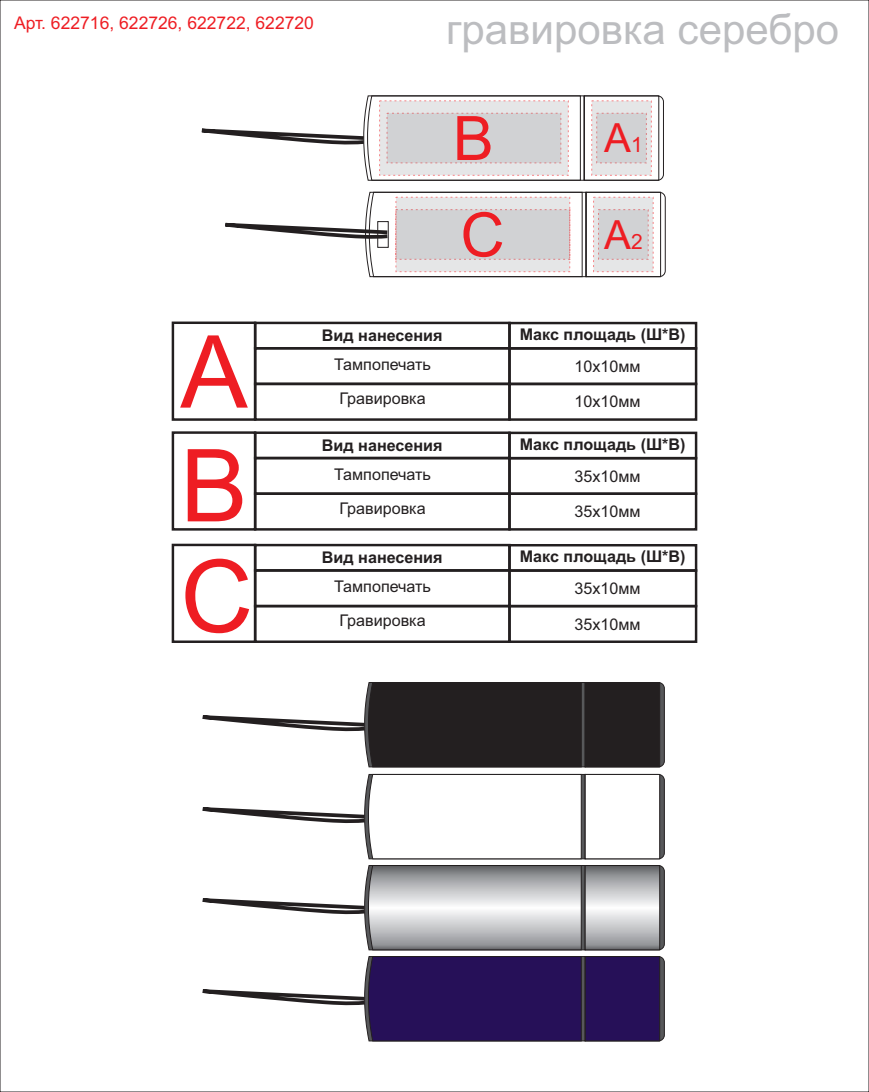
<style>
.page{position:relative;width:869px;height:1092px;background:#fff}
.page>*{position:absolute;margin:0;border:0;box-sizing:border-box;transform-origin:0 0}
.t1{font:100.8px "Arial";color:#ee1d23}
.t2{font:61.25px/96.4px "Arial";color:#ee1d23}
.t3{font:42px "Arial";color:#bcbdc0}
.t4{font:40.07px "Arial";color:#ee1d23}
.t5{font:17.5px "Arial";color:#ee1d23}
.t6{font:16.1px "Arial";color:#231f20}
.t7{font:700 16.1px "Arial";color:#231f20}
.s1{font-size:21px}
</style>
<div class="page">
<svg style="left:201px;top:95px;width:463px;height:86px"></svg>
<svg style="left:225px;top:191px;width:441px;height:86px"></svg>
<div style="left:254px;top:321px;width:256px;height:28px;border:2px solid #231f20"></div>
<div style="left:508px;top:322px;width:189px;height:27px;border:2px solid #231f20"></div>
<div style="left:171px;top:321px;width:85px;height:100px;border:2px solid #231f20"></div>
<div style="left:254px;top:347px;width:256px;height:38px;border:2px solid #231f20"></div>
<div style="left:508px;top:347px;width:189px;height:38px;border:2px solid #231f20"></div>
<div style="left:254px;top:382px;width:256px;height:39px;border:2px solid #231f20"></div>
<div style="left:508px;top:382px;width:189px;height:39px;border:2px solid #231f20"></div>
<div style="left:254px;top:431px;width:256px;height:28px;border:2px solid #231f20"></div>
<div style="left:508px;top:431px;width:189px;height:28px;border:2px solid #231f20"></div>
<div style="left:171px;top:431px;width:85px;height:99px;border:2px solid #231f20"></div>
<div style="left:254px;top:457px;width:256px;height:38px;border:2px solid #231f20"></div>
<div style="left:508px;top:457px;width:189px;height:38px;border:2px solid #231f20"></div>
<div style="left:254px;top:492px;width:256px;height:38px;border:2px solid #231f20"></div>
<div style="left:508px;top:492px;width:189px;height:38px;border:2px solid #231f20"></div>
<div style="left:254px;top:544px;width:256px;height:27px;border:2px solid #231f20"></div>
<div style="left:508px;top:544px;width:189px;height:27px;border:2px solid #231f20"></div>
<div style="left:171px;top:543px;width:85px;height:100px;border:2px solid #231f20"></div>
<div style="left:254px;top:569px;width:256px;height:38px;border:2px solid #231f20"></div>
<div style="left:508px;top:569px;width:189px;height:38px;border:2px solid #231f20"></div>
<div style="left:254px;top:604px;width:256px;height:39px;border:2px solid #231f20"></div>
<div style="left:508px;top:605px;width:189px;height:38px;border:2px solid #231f20"></div>
<svg style="left:202px;top:682px;width:463px;height:85px"></svg>
<svg style="left:202px;top:773px;width:463px;height:268px"></svg>
<p class="t5" style="left:14px;top:16px;width:301px">Арт. 622716 , 622726 , 622722 , 622720</p>
<h3 class="t3" style="left:446px;top:14px;width:394px">гравировка серебро</h3>
<h2 class="t2" style="left:452px;top:96px;width:53px">B<br>C</h2>
<h3 class="t4" style="left:604px;top:123px;width:40px">A<span class="s1">1</span></h3>
<h3 class="t4" style="left:604px;top:220px;width:40px">A<span class="s1">2</span></h3>
<h1 class="t1" style="left:180px;top:334px;width:69px">A</h1>
<p class="t7" style="left:322px;top:329px;width:122px">Вид нанесения</p>
<p class="t7" style="left:519px;top:328px;width:167px">Макс площадь (Ш*В)</p>
<p class="t6" style="left:334px;top:358px;width:98px">Тампопечать</p>
<p class="t6" style="left:574px;top:360px;width:68px">10х10мм</p>
<p class="t6" style="left:339px;top:392px;width:88px">Гравировка</p>
<p class="t6" style="left:574px;top:395px;width:68px">10х10мм</p>
<h1 class="t1" style="left:180px;top:448px;width:69px">B</h1>
<p class="t7" style="left:322px;top:439px;width:122px">Вид нанесения</p>
<p class="t7" style="left:519px;top:438px;width:167px">Макс площадь (Ш*В)</p>
<p class="t6" style="left:334px;top:468px;width:98px">Тампопечать</p>
<p class="t6" style="left:574px;top:470px;width:68px">35х10мм</p>
<p class="t6" style="left:339px;top:502px;width:88px">Гравировка</p>
<p class="t6" style="left:574px;top:505px;width:68px">35х10мм</p>
<h1 class="t1" style="left:180px;top:558px;width:74px">С</h1>
<p class="t7" style="left:322px;top:551px;width:122px">Вид нанесения</p>
<p class="t7" style="left:519px;top:550px;width:167px">Макс площадь (Ш*В)</p>
<p class="t6" style="left:334px;top:580px;width:98px">Тампопечать</p>
<p class="t6" style="left:574px;top:582px;width:68px">35х10мм</p>
<p class="t6" style="left:339px;top:614px;width:88px">Гравировка</p>
<p class="t6" style="left:574px;top:618px;width:68px">35х10мм</p>
</div>
